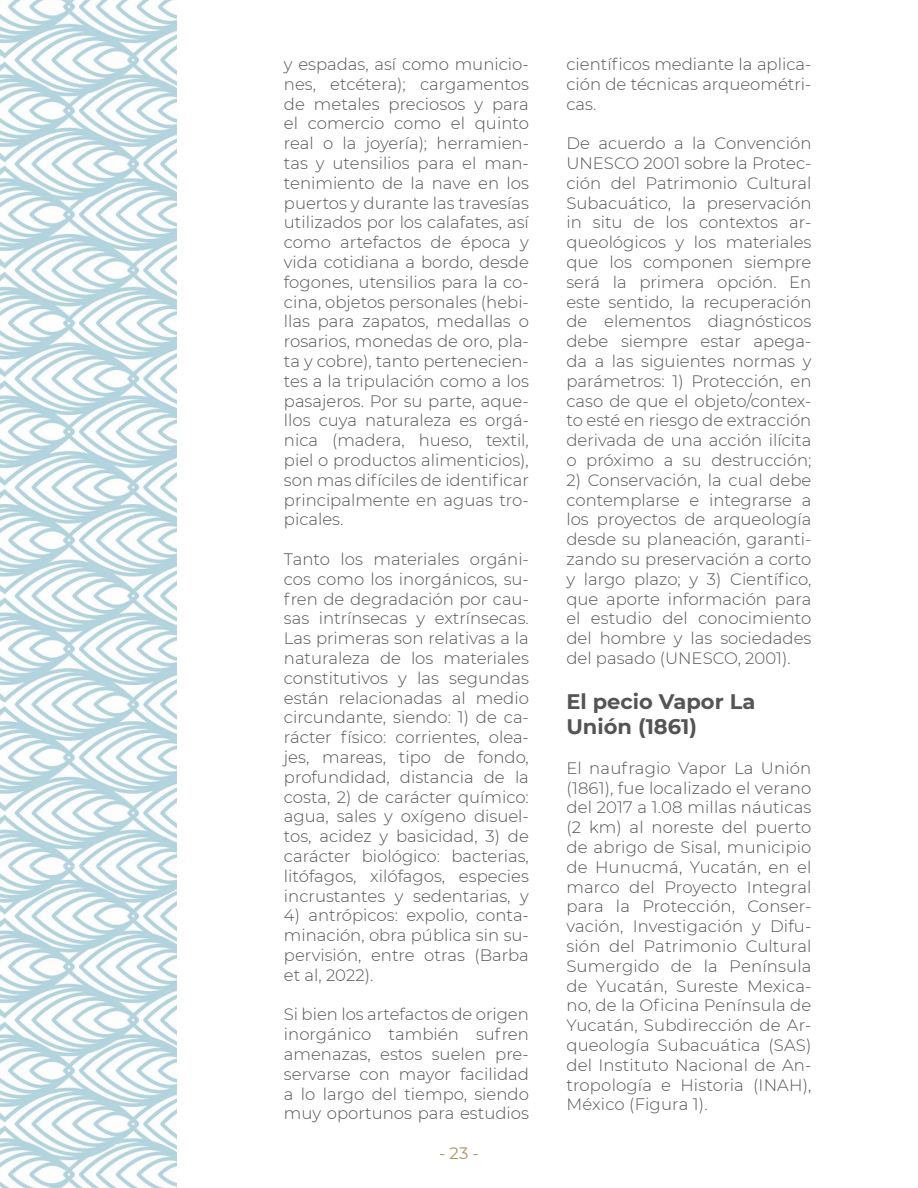
<style>
.page{position:relative;width:918px;height:1188px;background:#fff}
.page>*{position:absolute;margin:0;border:0;box-sizing:border-box;transform-origin:0 0}
.t1{font:700 21px/25.2px "Montserrat";color:#555454}
.t2{font:16.5px/19.8px "Montserrat Light 2";color:#555454;text-align:justify}
.t3{font:300 16.5px "Montserrat";color:#555454}
.t4{font:16.5px "Montserrat";color:#b0935e}
.s1{font-family:"Montserrat Light 2";font-weight:400}
</style>
<div class="page">
<img style="left:0;top:0;width:177px;height:1188px">
<p class="t2" style="left:284px;top:54px;width:247px">y espadas, así como municio&shy;nes, etcétera); cargamentos de metales preciosos y para el comercio como el quinto real o la joyería); herramien&shy;tas y utensilios para el man&shy;tenimiento de la nave en los puertos y durante las travesías utilizados por los calafates, así como artefactos de época y vida cotidiana a bordo, desde fogones, utensilios para la co&shy;cina, objetos personales (hebi&shy;llas para zapatos, medallas o rosarios, monedas de oro, pla&shy;ta y cobre), tanto pertenecien&shy;tes a la tripulación como a los pasajeros. Por su parte, aque&shy;llos cuya naturaleza es orgá&shy;nica (madera, hueso, textil, piel o productos alimenticios),</p>
<p class="t3" style="left:284px;top:469px;width:247px">son mas difíciles de identificar</p>
<p class="t2" style="left:284px;top:489px;width:246px">principalmente en aguas tro&shy;picales.</p>
<p class="t2" style="left:284px;top:549px;width:247px">Tanto los materiales orgáni&shy;cos como los inorgánicos, su&shy;fren de degradación por cau&shy;sas intrínsecas y extrínsecas.<br>Las primeras son relativas a la naturaleza de los materiales constitutivos y las segundas están relacionadas al medio circundante, siendo: 1) de ca&shy;rácter físico: corrientes, olea&shy;jes, mareas, tipo de fondo, profundidad, distancia de la costa, 2) de carácter químico: agua, sales y oxígeno disuel&shy;tos, acidez y basicidad, 3) de carácter biológico: bacterias, litófagos, xilófagos, especies incrustantes y sedentarias, y</p>
<p class="t2" style="left:284px;top:905px;width:247px">4) antrópicos: expolio, conta&shy;minación, obra pública sin su&shy;pervisión, entre otras (Barba et al, 2022).</p>
<p class="t2" style="left:284px;top:1004px;width:247px">Si bien los artefactos de origen inorgánico también sufren amenazas, estos suelen pre&shy;servarse con mayor facilidad a lo largo del tiempo, siendo muy oportunos para estudios</p>
<p class="t4" style="left:439px;top:1142px;width:41px">- 23 -</p>
<p class="t3" style="left:566px;top:53px;width:247px">científicos mediante la aplica<span class="s1">-</span></p>
<p class="t2" style="left:566px;top:73px;width:247px">ción de técnicas arqueométri&shy;cas.</p>
<p class="t2" style="left:566px;top:133px;width:247px">De acuerdo a la Convención UNESCO 2001 sobre la Protec&shy;ción del Patrimonio Cultural Subacuático, la preservación in situ de los contextos ar&shy;queológicos y los materiales que los componen siempre será la primera opción. En este sentido, la recuperación de elementos diagnósticos debe siempre estar apega&shy;da a las siguientes normas y parámetros: 1) Protección, en caso de que el objeto/contex&shy;to esté en riesgo de extracción derivada de una acción ilícita o próximo a su destrucción;</p>
<p class="t2" style="left:566px;top:469px;width:247px">2) Conservación, la cual debe contemplarse e integrarse a los proyectos de arqueología desde su planeación, garanti&shy;zando su preservación a corto</p>
<p class="t3" style="left:566px;top:568px;width:247px">y largo plazo; y 3) Científico,</p>
<p class="t2" style="left:566px;top:588px;width:247px">que aporte información para el estudio del conocimiento del hombre y las sociedades del pasado (UNESCO, 2001).</p>
<p class="t1" style="left:566px;top:688px;width:190px">El pecio Vapor La<br>Unión (1861)</p>
<p class="t2" style="left:566px;top:757px;width:247px">El naufragio Vapor La Unión (1861), fue localizado el verano del 2017 a 1.08 millas náuticas (2 km) al noreste del puerto de abrigo de Sisal, municipio de Hunucmá, Yucatán, en el marco del Proyecto Integral para la Protección, Conser&shy;vación, Investigación y Difu&shy;sión del Patrimonio Cultural Sumergido de la Península de Yucatán, Sureste Mexica-</p>
<p class="t3" style="left:566px;top:994px;width:247px">no, de la Oficina Península de</p>
<p class="t2" style="left:566px;top:1015px;width:247px">Yucatán, Subdirección de Ar&shy;queología Subacuática (SAS) del Instituto Nacional de An&shy;tropología e Historia (INAH), México (Figura 1).</p>
</div>
